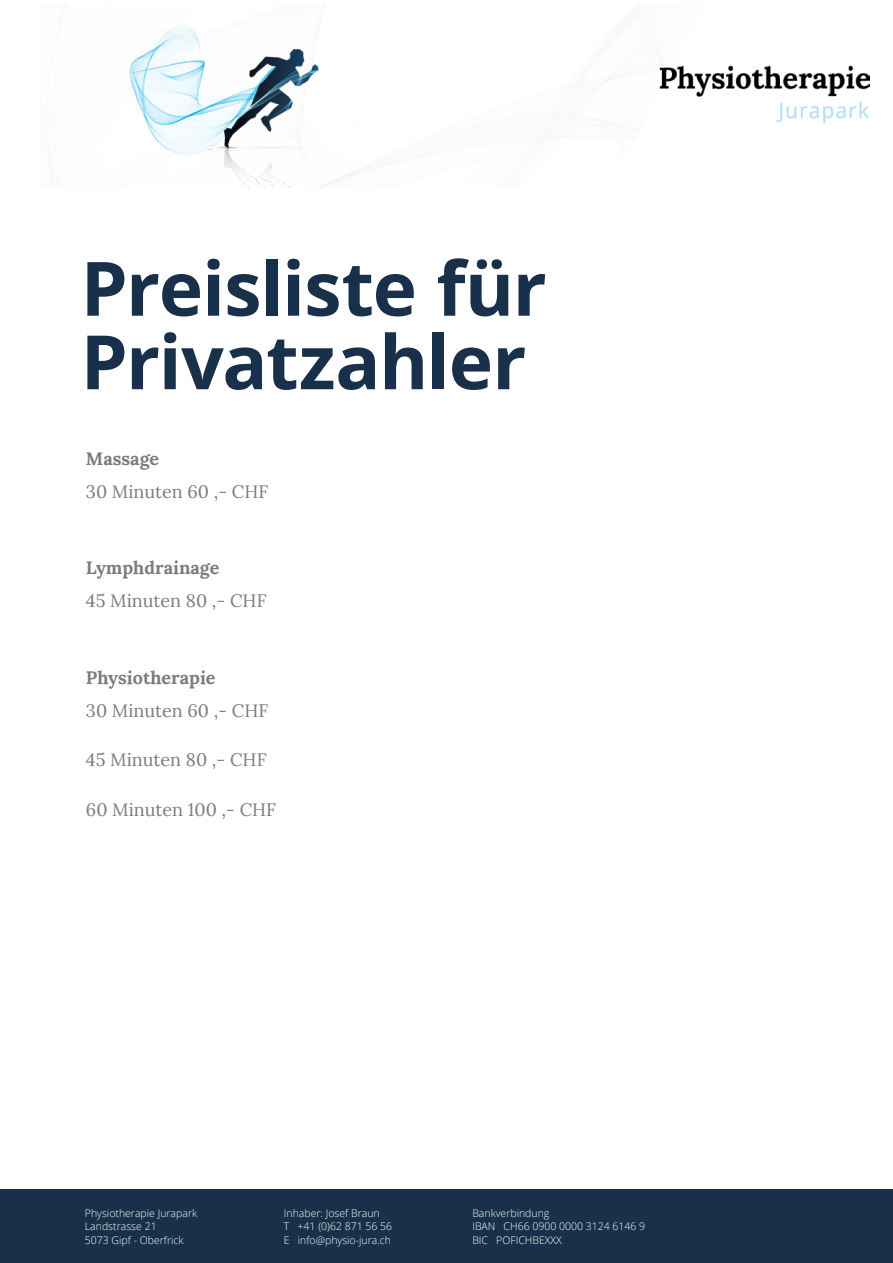
<style>
.page{position:relative;width:893px;height:1263px;background:#fff}
.page>*{position:absolute;margin:0;border:0;box-sizing:border-box;transform-origin:0 0}
.t1{font:700 75px/73.5px "Open Sans";letter-spacing:-.015em;color:#183049}
.t2{font:18px "Lora";color:#7c7b7b}
.t3{font:700 18px "Lora";color:#7c7b7b}
.t4{font:300 10.5px/13.5px "Open Sans";color:#fff}
</style>
<div class="page">
<div style="left:0;top:1189px;width:893px;height:74px;background:#183049"></div>
<img style="left:129px;top:25px;width:741px;height:162px">
<h1 class="t1" style="left:81px;top:250px;width:467px">Preisliste für<br>Privatzahler</h1>
<h2 class="t3" style="left:86px;top:443px;width:75px">Massage</h2>
<h2 class="t2" style="left:86px;top:478px;width:184px">30 Minuten 60 ,- CHF</h2>
<h2 class="t3" style="left:86px;top:552px;width:135px">Lymphdrainage</h2>
<h2 class="t2" style="left:86px;top:587px;width:182px">45 Minuten 80 ,- CHF</h2>
<h2 class="t3" style="left:86px;top:662px;width:131px">Physiotherapie</h2>
<h2 class="t2" style="left:86px;top:696px;width:184px">30 Minuten 60 ,- CHF</h2>
<h2 class="t2" style="left:86px;top:746px;width:182px">45 Minuten 80 ,- CHF</h2>
<h2 class="t2" style="left:86px;top:795px;width:192px">60 Minuten 100 ,- CHF</h2>
<p class="t4" style="left:85px;top:1206px;width:114px">Physiotherapie Jurapark<br>Landstrasse 21<br>5073 Gipf - Oberfrick</p>
<p class="t4" style="left:284px;top:1206px;width:110px">Inhaber: Josef Braun<br>T +41 (0)62 871 56 56<br>E info@physio-jura.ch</p>
<p class="t4" style="left:472px;top:1206px;width:174px">Bankverbindung<br>IBAN CH66 0900 0000 3124 6146 9<br>BIC POFICHBEXXX</p>
</div>
